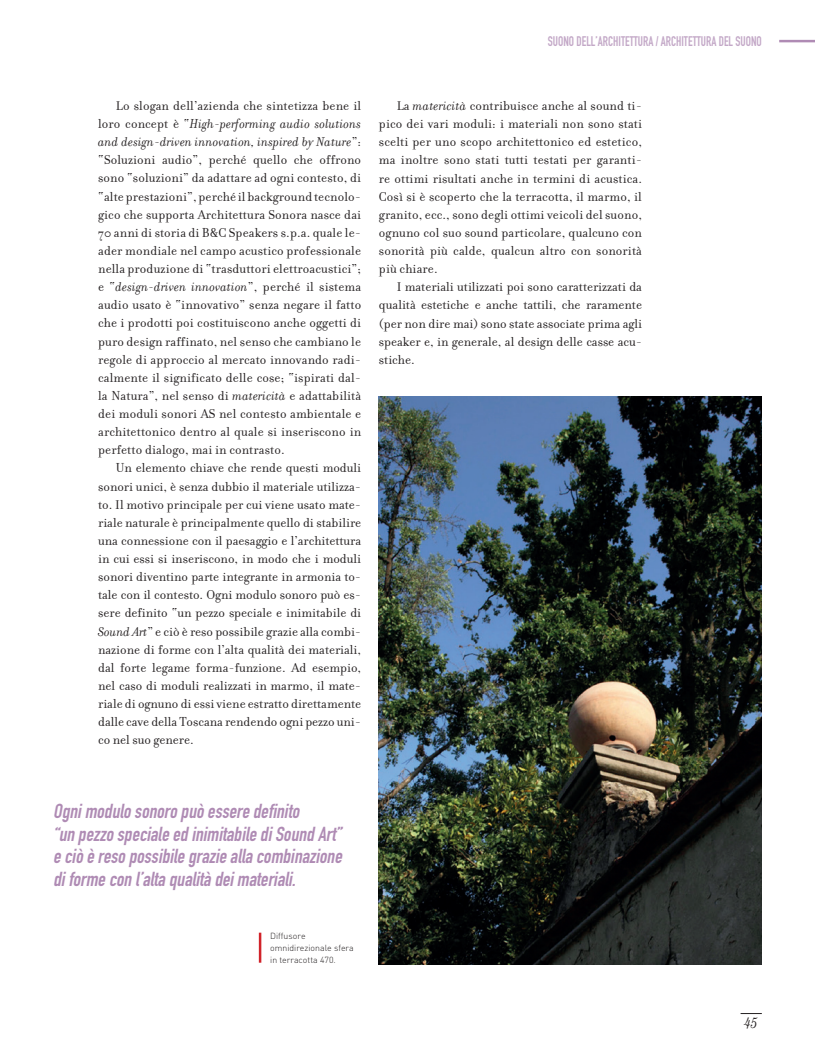
<style>
.page{position:relative;width:815px;height:1063px;background:#fff}
.page>*{position:absolute;margin:0;border:0;box-sizing:border-box;transform-origin:0 0}
.t1{font:italic 20px/22.5px "DIN Engschrift";color:#af8bb4}
.t2{font:italic 300 condensed 15px "Century Std";color:#231f20}
.t3{font:13.75px/18.1px "Filosofia";letter-spacing:.005em;color:#231f20;text-align:justify}
.t4{font:13.75px "DIN Engschrift";color:#c3a8c7;scale:.9 1}
.t5{font:300 8.75px/11.9px "DIN";color:#231f20}
.s1{font-style:italic}
</style>
<div class="page">
<svg style="left:741px;top:1013px;width:21px;height:1px"></svg>
<hr style="left:779px;top:40px;width:36px;height:2px;background:#af8bb4">
<img style="left:379px;top:397px;width:383px;height:568px">
<hr style="left:259px;top:933px;width:2px;height:30px;background:#d1232a">
<p class="t4" style="left:548px;top:33px;width:239px">SUONO DELL’ARCHITETTURA / ARCHITETTURA DEL SUONO</p>
<p class="t3" style="left:98px;top:97px;width:265px;text-indent:18px">Lo slogan dell’azienda che sintetizza bene il loro concept è “<span class="s1">High-performing audio solutions and design- driven innovation, inspired by Nature</span>”: “Soluzioni audio”, perché quello che offrono sono “soluzioni” da adattare ad ogni contesto, di “alte prestazioni”, perché il background tecnolo&shy;gico che supporta Architettura Sonora nasce dai 70 anni di storia di B&amp;C Speakers s.p.a. quale le&shy;ader mondiale nel campo acustico professionale nella produzione di “trasduttori elettroacustici”; e “<span class="s1">design- driven innovation</span>”, perché il sistema audio usato è “innovativo” senza negare il fatto che i prodotti poi costituiscono anche oggetti di puro design raffinato, nel senso che cambiano le regole di approccio al mercato innovando radi&shy;calmente il significato delle cose; “ispirati dal&shy;la Natura”, nel senso di <span class="s1">matericità</span> e adattabilità dei moduli sonori AS nel contesto ambientale e architettonico dentro al quale si inseriscono in perfetto dialogo, mai in contrasto.</p>
<p class="t3" style="left:98px;top:459px;width:265px;text-indent:18px">Un elemento chiave che rende questi moduli sonori unici, è senza dubbio il materiale utilizza&shy;to. Il motivo principale per cui viene usato mate&shy;riale naturale è principalmente quello di stabilire una connessione con il paesaggio e l’architettura in cui essi si inseriscono, in modo che i moduli sonori diventino parte integrante in armonia to&shy;tale con il contesto. Ogni modulo sonoro può es&shy;sere definito “un pezzo speciale e inimitabile di <span class="s1">Sound Art</span>” e ciò è reso possibile grazie alla combi&shy;nazione di forme con l’alta qualità dei materiali, dal forte legame forma-funzione. Ad esempio, nel caso di moduli realizzati in marmo, il mate&shy;riale di ognuno di essi viene estratto direttamente dalle cave della Toscana rendendo ogni pezzo uni&shy;co nel suo genere.</p>
<p class="t3" style="left:379px;top:97px;width:265px;text-indent:18px">La <span class="s1">matericità</span> contribuisce anche al sound ti&shy;pico dei vari moduli: i materiali non sono stati scelti per uno scopo architettonico ed estetico, ma inoltre sono stati tutti testati per garanti&shy;re ottimi risultati anche in termini di acustica.<br>Così si è scoperto che la terracotta, il marmo, il granito, ecc., sono degli ottimi veicoli del suono, ognuno col suo sound particolare, qualcuno con sonorità più calde, qualcun altro con sonorità più chiare.</p>
<p class="t3" style="left:379px;top:278px;width:265px;text-indent:18px">I materiali utilizzati poi sono caratterizzati da qualità estetiche e anche tattili, che raramente (per non dire mai) sono state associate prima agli speaker e, in generale, al design delle casse acu&shy;stiche.</p>
<h1 class="t1" style="left:53px;top:800px;width:294px">Ognimodulosonoropuòesseredefinito<br>“un pezzospecialeed inimitabilediSound Art” eciòèresopossibilegrazieallacombinazione diformecon l’altaqualitàdeimateriali.</h1>
<p class="t5" style="left:270px;top:930px;width:85px">Diffusore omnidirezionale sfera in terracotta 470.</p>
<p class="t2" style="left:745px;top:1014px;width:15px">45</p>
</div>
